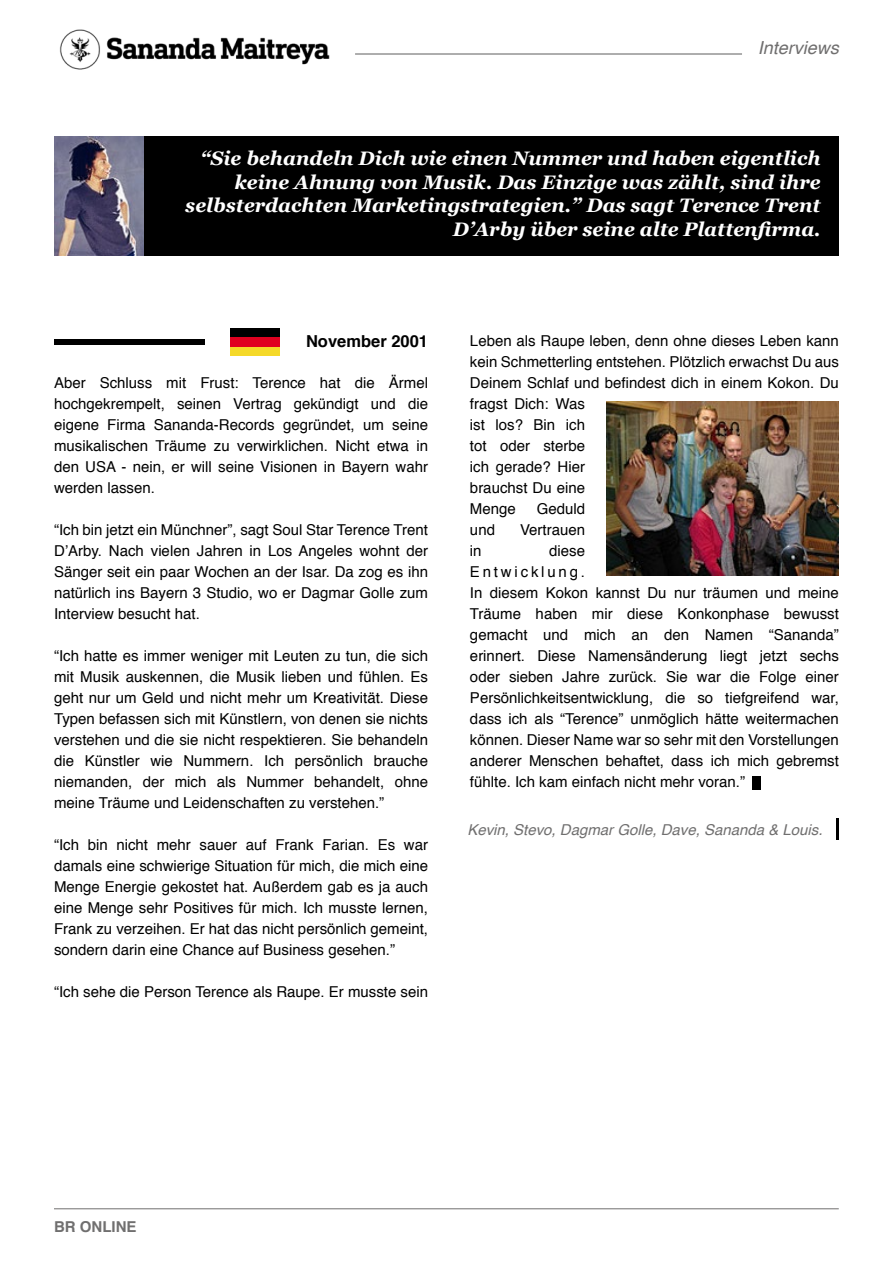
<style>
.page{position:relative;width:893px;height:1263px;background:#fff}
.page>*{position:absolute;margin:0;border:0;box-sizing:border-box;transform-origin:0 0}
.t1{font:italic 700 19.5px/23.4px "Georgia";color:#fff;text-align:right}
.t2{font:italic 18px "Helvetica";color:#706f6f}
.t3{font:700 16.5px "Helvetica";color:#000}
.t4{font:15px/21px "Helvetica";color:#000;text-align:justify}
.t5{font:italic 15px "Helvetica";color:#706f6f}
.t6{font:700 15px "Helvetica";color:#706f6f}
</style>
<div class="page">
<img style="left:59px;top:29px;width:271px;height:41px">
<hr style="left:355px;top:53px;width:387px;height:2px;background:#706f6f">
<hr style="left:54px;top:1208px;width:785px;height:1px;background:#706f6f">
<img style="left:606px;top:401px;width:233px;height:174px">
<img style="left:54px;top:136px;width:90px;height:120px">
<div style="left:144px;top:136px;width:695px;height:119px;background:#000"></div>
<div style="left:54px;top:339px;width:150px;height:5px;background:#000"></div>
<div style="left:230px;top:328px;width:50px;height:10px;background:#000"></div>
<div style="left:230px;top:338px;width:50px;height:9px;background:#e0001f"></div>
<div style="left:230px;top:347px;width:50px;height:9px;background:#f5d929"></div>
<div style="left:753px;top:776px;width:8px;height:14px;background:#000"></div>
<hr style="left:836px;top:818px;width:3px;height:22px;background:#000">
<p class="t2" style="left:758px;top:33px;width:83px">Interviews</p>
<h1 class="t1" style="left:185px;top:146px;width:637px">“Sie behandeln Dich wie einen Nummer und haben eigentlich keine Ahnung von Musik. Das Einzige was zählt, sind ihre selbsterdachten Marketingstrategien.” Das sagt Terence Trent D’Arby über seine alte Plattenfirma.</h1>
<p class="t3" style="left:306px;top:328px;width:123px">November 2001</p>
<p class="t4" style="left:54px;top:372px;width:376px">Aber Schluss mit Frust: Terence hat die Ärmel hochgekrempelt, seinen Vertrag gekündigt und die eigene Firma Sananda-Records gegründet, um seine musikalischen Träume zu verwirklichen. Nicht etwa in den USA - nein, er will seine Visionen in Bayern wahr werden lassen.</p>
<p class="t4" style="left:54px;top:519px;width:376px">“Ich bin jetzt ein Münchner”, sagt Soul Star Terence Trent D’Arby. Nach vielen Jahren in Los Angeles wohnt der Sänger seit ein paar Wochen an der Isar. Da zog es ihn natürlich ins Bayern 3 Studio, wo er Dagmar Golle zum Interview besucht hat.</p>
<p class="t4" style="left:54px;top:645px;width:376px">“Ich hatte es immer weniger mit Leuten zu tun, die sich mit Musik auskennen, die Musik lieben und fühlen. Es geht nur um Geld und nicht mehr um Kreativität. Diese Typen befassen sich mit Künstlern, von denen sie nichts verstehen und die sie nicht respektieren. Sie behandeln die Künstler wie Nummern. Ich persönlich brauche niemanden, der mich als Nummer behandelt, ohne meine Träume und Leidenschaften zu verstehen.”</p>
<p class="t4" style="left:54px;top:834px;width:376px">“Ich bin nicht mehr sauer auf Frank Farian. Es war damals eine schwierige Situation für mich, die mich eine Menge Energie gekostet hat. Außerdem gab es ja auch eine Menge sehr Positives für mich. Ich musste lernen, Frank zu verzeihen. Er hat das nicht persönlich gemeint, sondern darin eine Chance auf Business gesehen.”</p>
<p class="t4" style="left:54px;top:981px;width:376px">“Ich sehe die Person Terence als Raupe. Er musste sein</p>
<p class="t4" style="left:470px;top:331px;width:370px;text-align:left">Leben als Raupe leben, denn ohne dieses Leben kann kein Schmetterling entstehen. Plötzlich erwachst Du aus<br>Deinem Schlaf und befindest dich in einem Kokon. Du fragst Dich: Was<br>ist los? Bin ich<br>tot oder sterbe<br>ich gerade? Hier<br>brauchst Du eine<br>Menge</p>
<p class="t4" style="left:537px;top:499px;width:50px">Geduld</p>
<p class="t4" style="left:470px;top:520px;width:27px">und</p>
<p class="t4" style="left:520px;top:520px;width:67px">Vertrauen</p>
<p class="t4" style="left:470px;top:541px;width:13px">in</p>
<p class="t4" style="left:470px;top:541px;width:370px;text-align:left;text-indent:79px">diese<br>Entwicklung.<br>In diesem Kokon kannst Du nur träumen und meine Träume haben mir diese Konkonphase bewusst gemacht und mich an den Namen “Sananda” erinnert. Diese Namensänderung liegt jetzt sechs oder sieben Jahre zurück. Sie war die Folge einer Persönlichkeitsentwicklung, die so tiefgreifend war, dass ich als “Terence” unmöglich hätte weitermachen können. Dieser Name war so sehr mit den Vorstellungen anderer Menschen behaftet, dass ich mich gebremst fühlte. Ich kam einfach nicht mehr voran.”</p>
<p class="t5" style="left:467px;top:818px;width:357px">Kevin, Stevo, Dagmar Golle, Dave, Sananda &amp; Louis.</p>
<p class="t6" style="left:54px;top:1214px;width:84px">BR ONLINE</p>
</div>
